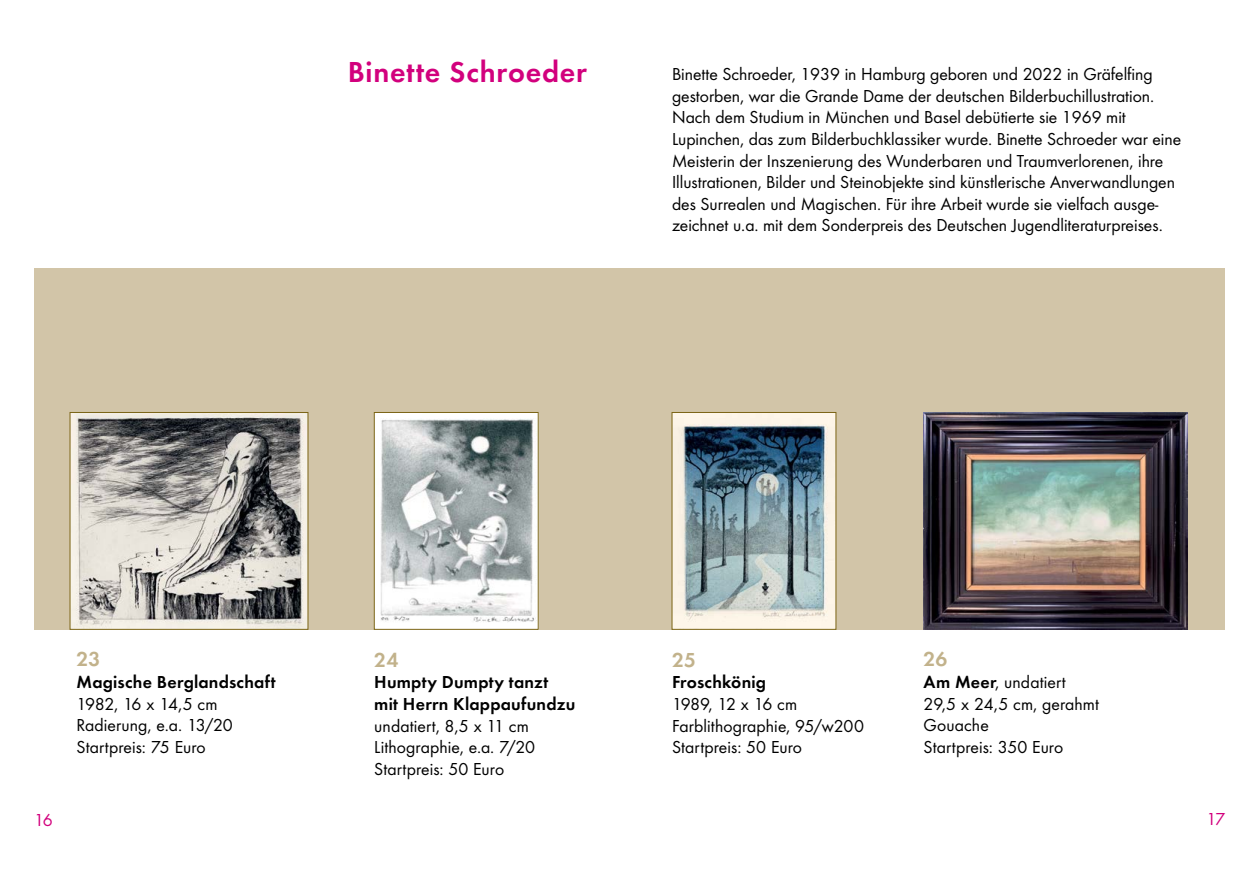
<style>
.page{position:relative;width:1259px;height:893px;background:#fff}
.page>*{position:absolute;margin:0;border:0;box-sizing:border-box;transform-origin:0 0}
.t1{font:30px "Futura Dem";letter-spacing:.025em;color:#d2007d}
.t2{font:21px "Futura Dem";letter-spacing:.005em;color:#c2b28b}
.t3{font:18px/21.6px "Futura Boo";color:#000}
.t4{font:18px/21.6px "Futura Dem";letter-spacing:.01em;color:#000}
.t5{font:18px "Futura Boo";color:#d2007d}
.s1{font-family:"Futura Dem"}
</style>
<div class="page">
<div style="left:34px;top:268px;width:1191px;height:361px;background:#d2c5a8"></div>
<img style="left:72px;top:414px;width:234px;height:213px">
<img style="left:376px;top:414px;width:160px;height:213px">
<div style="left:374px;top:412px;width:164px;height:217px;border:1px solid #7b6415"></div>
<img style="left:674px;top:414px;width:160px;height:213px">
<img style="left:923px;top:412px;width:264px;height:217px">
<h1 class="t1" style="left:348px;top:50px;width:241px">Binette Schroeder</h1>
<p class="t3" style="left:672px;top:63px;width:511px">Binette Schroeder, 1939 in Hamburg geboren und 2022 in Gräfelfing gestorben, war die Grande Dame der deutschen Bilderbuchillustration.<br>Nach dem Studium in München und Basel debütierte sie 1969 mit Lupinchen, das zum Bilderbuchklassiker wurde. Binette Schroeder war eine Meisterin der Inszenierung des Wunderbaren und Traumverlorenen, ihre Illustrationen, Bilder und Steinobjekte sind künstlerische Anverwandlungen des Surrealen und Magischen. Für ihre Arbeit wurde sie vielfach ausge&shy;zeichnet u.a. mit dem Sonderpreis des Deutschen Jugendliteraturpreises.</p>
<p class="t2" style="left:77px;top:644px;width:25px">23</p>
<p class="t4" style="left:77px;top:670px;width:201px">Magische Berglandschaft</p>
<p class="t3" style="left:77px;top:693px;width:158px">1982, 16 x 14,5 cm<br>Radierung, e.a. 13/20<br>Startpreis: 75 Euro</p>
<p class="t2" style="left:374px;top:644px;width:25px">24</p>
<p class="t4" style="left:374px;top:670px;width:202px">Humpty Dumpty tanzt mit Herrn Klappaufundzu</p>
<p class="t3" style="left:374px;top:715px;width:162px">undatiert, 8,5 x 11 cm<br>Lithographie, e.a. 7/20<br>Startpreis: 50 Euro</p>
<p class="t2" style="left:672px;top:644px;width:25px">25</p>
<p class="t4" style="left:672px;top:670px;width:95px">Froschkönig</p>
<p class="t3" style="left:672px;top:693px;width:193px">1989, 12 x 16 cm<br>Farblithographie, 95/w200<br>Startpreis: 50 Euro</p>
<p class="t2" style="left:923px;top:644px;width:25px">26</p>
<p class="t3" style="left:923px;top:671px;width:177px"><span class="s1">Am Meer</span>, undatiert<br>29,5 x 24,5 cm, gerahmt<br>Gouache<br>Startpreis: 350 Euro</p>
<p class="t5" style="left:34px;top:809px;width:20px">16</p>
<p class="t5" style="left:1206px;top:808px;width:20px">17</p>
</div>
